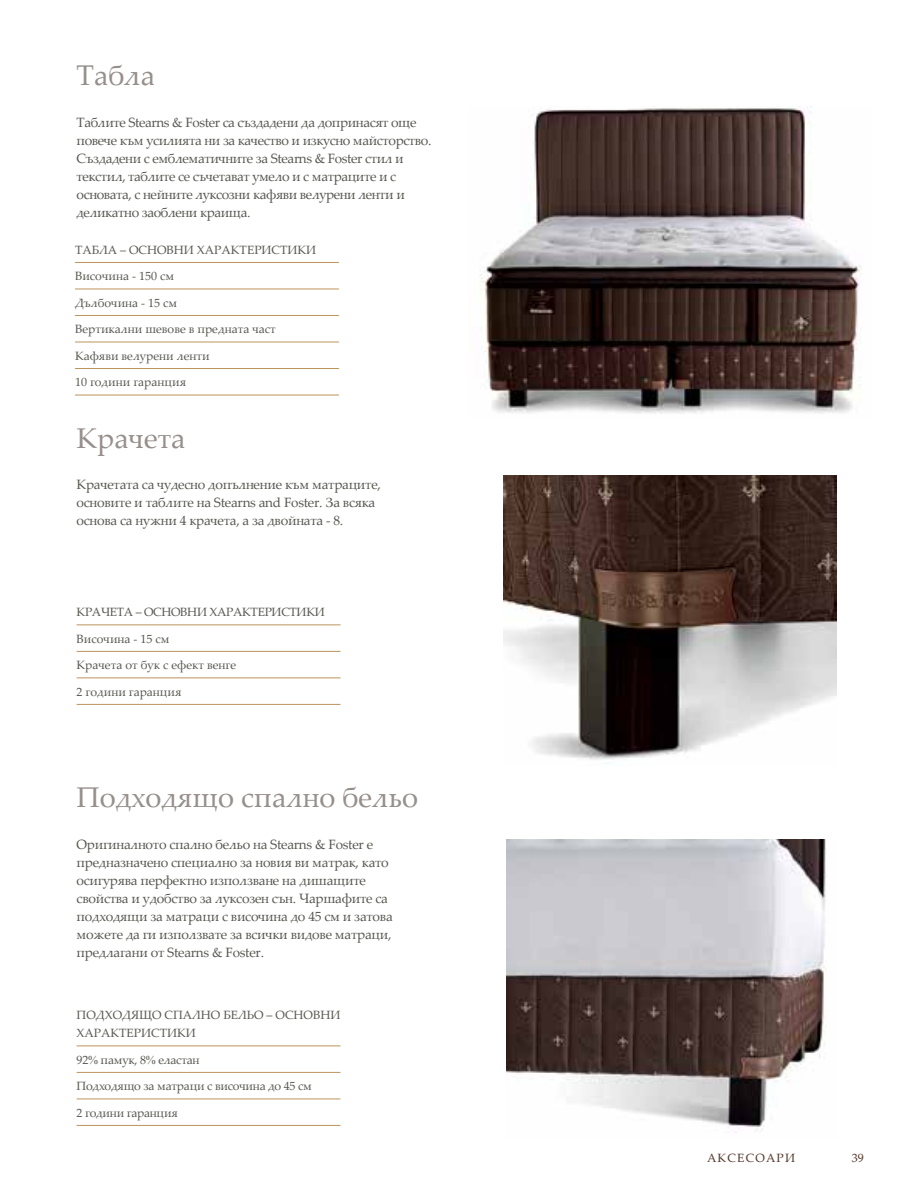
<style>
.page{position:relative;width:915px;height:1191px;background:#fff}
.page>*{position:absolute;margin:0;border:0;box-sizing:border-box;transform-origin:0 0}
.t1{font:28.5px "Palatino Linotype";color:#968f8b}
.t2{font:13.5px/18px "Palatino Linotype";letter-spacing:-.02em;color:#585852}
.t3{font:12px/18px "Palatino Linotype";color:#585852}
.t4{font:12px "Palatino Linotype";letter-spacing:-.02em;color:#585852}
.t5{font:12px "Palatino Linotype";letter-spacing:-.025em;color:#585852}
.t6{font:12px "Palatino Linotype";color:#52372a}
.s1{font-family:"Times New Roman"}
</style>
<div class="page">
<hr style="left:77px;top:624px;width:263px;height:1px;background:#bd945b">
<hr style="left:77px;top:651px;width:263px;height:1px;background:#bd945b">
<hr style="left:77px;top:677px;width:263px;height:1px;background:#bd945b">
<hr style="left:77px;top:704px;width:263px;height:1px;background:#bd945b">
<hr style="left:77px;top:1045px;width:263px;height:1px;background:#bd945b">
<hr style="left:77px;top:1072px;width:263px;height:1px;background:#bd945b">
<hr style="left:77px;top:1098px;width:263px;height:1px;background:#bd945b">
<hr style="left:77px;top:1125px;width:263px;height:1px;background:#bd945b">
<hr style="left:75px;top:262px;width:264px;height:1px;background:#bd945b">
<hr style="left:75px;top:288px;width:264px;height:1px;background:#bd945b">
<hr style="left:75px;top:315px;width:264px;height:1px;background:#bd945b">
<hr style="left:75px;top:342px;width:264px;height:1px;background:#bd945b">
<hr style="left:75px;top:368px;width:264px;height:1px;background:#bd945b">
<hr style="left:75px;top:395px;width:264px;height:1px;background:#bd945b">
<img style="left:503px;top:475px;width:333px;height:285px">
<img style="left:506px;top:839px;width:320px;height:294px">
<img style="left:479px;top:106px;width:383px;height:308px">
<h1 class="t1" style="left:77px;top:55px;width:80px">Табла</h1>
<p class="t2" style="left:77px;top:113px;width:356px">Таблите Stearns &amp; Foster са създадени да допринасят още повече към усилията ни за качество и изкусно майсторство.<br>Създадени с емблематичните за Stearns &amp; Foster стил и текстил, таблите се съчетават умело и с матраците и с основата, с нейните луксозни кафяви велурени ленти и деликатно заоблени краища.</p>
<p class="t3" style="left:75px;top:240px;width:242px">ТАБЛА – ОСНОВНИ ХАРАКТЕРИСТИКИ</p>
<p class="t3" style="left:75px;top:266px;width:101px">Височина - 150 см</p>
<p class="t3" style="left:75px;top:293px;width:104px">Дълбочина - 15 см</p>
<p class="t3" style="left:75px;top:319px;width:202px">Вертикални шевове в предната част</p>
<p class="t3" style="left:75px;top:346px;width:136px">Кафяви велурени ленти</p>
<p class="t3" style="left:75px;top:372px;width:112px">10 години гаранция</p>
<h1 class="t1" style="left:77px;top:418px;width:110px">Крачета</h1>
<p class="t2" style="left:77px;top:475px;width:306px">Крачетата са чудесно допълнение към матраците, основите и таблите на Stearns and Foster. За всяка основа са нужни 4 крачета, а за двойната - 8.</p>
<p class="t5" style="left:77px;top:603px;width:249px">КРАЧЕТА – ОСНОВНИ ХАРАКТЕРИСТИКИ</p>
<p class="t3" style="left:77px;top:629px;width:95px">Височина - 15 см</p>
<p class="t3" style="left:77px;top:655px;width:161px">Крачета от бук с ефект венге</p>
<p class="t3" style="left:77px;top:682px;width:106px">2 години гаранция</p>
<h1 class="t1" style="left:77px;top:777px;width:343px">Подходящо спално бельо</h1>
<p class="t2" style="left:77px;top:835px;width:317px">Оригиналното спално бельо на Stearns &amp; Foster е предназначено специално за новия ви матрак, като осигурява перфектно използване на дишащите свойства и удобство за луксозен сън. Чаршафите са подходящи за матраци с височина до 45 см и затова можете да ги използвате за всички видове матраци, предлагани от Stearns &amp; Foster.</p>
<p class="t3" style="left:77px;top:1005px;width:265px">ПОДХОДЯЩО СПАЛНО БЕЛЬО – ОСНОВНИ<br>ХАРАКТЕРИСТИКИ</p>
<p class="t4" style="left:77px;top:1051px;width:124px">92<span class="s1">%</span> памук, 8<span class="s1">%</span> еластан</p>
<p class="t4" style="left:77px;top:1077px;width:237px">Подходящо за матраци с височина до 45 см</p>
<p class="t4" style="left:77px;top:1104px;width:103px">2 години гаранция</p>
<p class="t6" style="left:706px;top:1149px;width:50px">Аксесоари</p>
<p class="t6" style="left:851px;top:1149px;width:13px">39</p>
</div>
